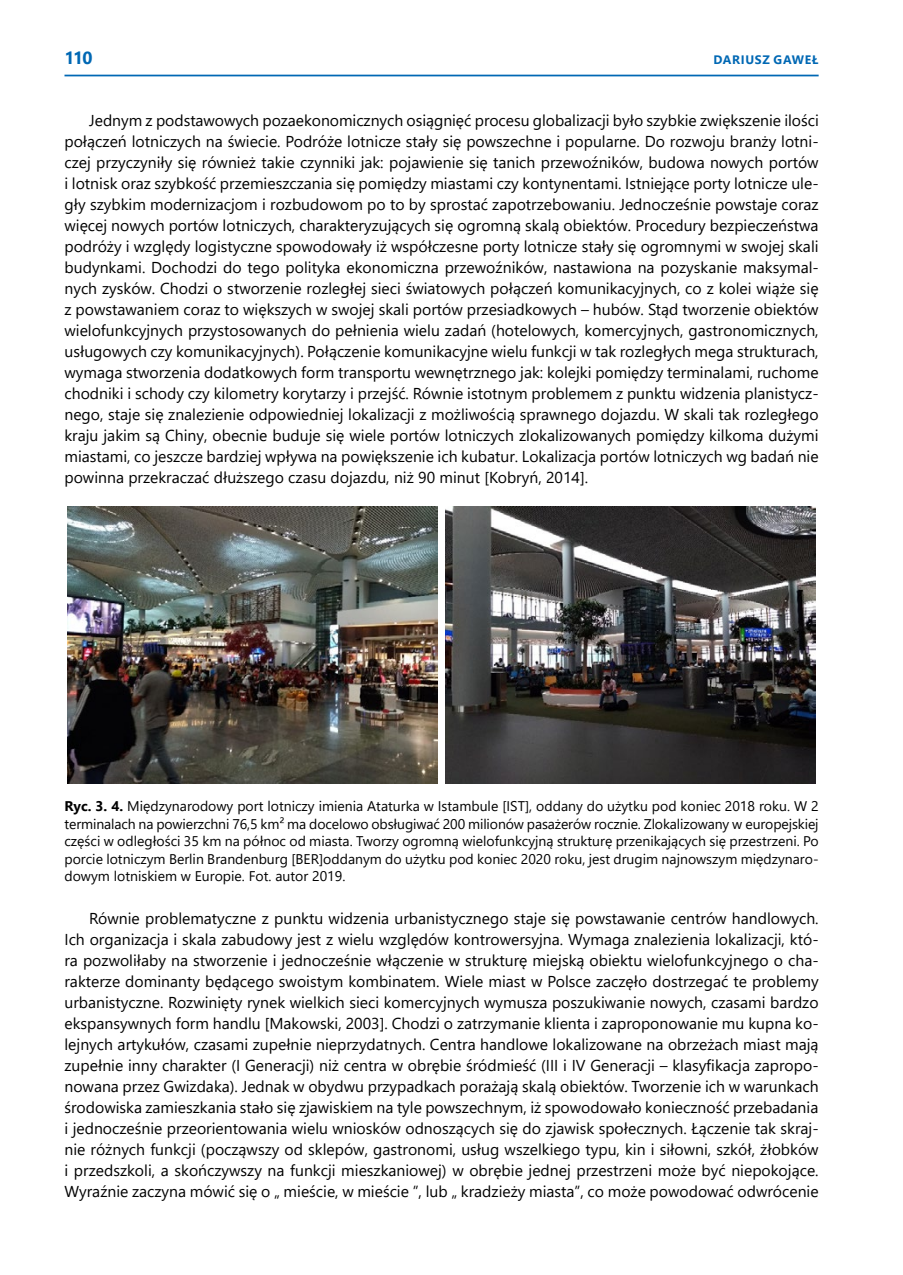
<style>
.page{position:relative;width:903px;height:1275px;background:#fff}
.page>*{position:absolute;margin:0;border:0;box-sizing:border-box;transform-origin:0 0}
.t1{font:700 17.5px "Segoe UI";color:#0068b4}
.t2{font:15.75px/21px "Segoe UI";color:#000;text-align:justify}
.t3{font:14px/17.5px "Segoe UI";color:#000;text-align:justify}
.t4{font:700 12.25px "Segoe UI";letter-spacing:.06em;color:#0068b4}
.s1{font-weight:700}
</style>
<div class="page">
<hr style="left:64px;top:75px;width:755px;height:1px;background:#0068b4">
<img style="left:67px;top:506px;width:370px;height:278px">
<img style="left:445px;top:506px;width:371px;height:278px">
<p class="t1" style="left:64px;top:42px;width:30px">110</p>
<p class="t4" style="left:713px;top:49px;width:106px">DARIUSZ GAWEŁ</p>
<p class="t2" style="left:64px;top:109px;width:756px;text-indent:25px">Jednym z podstawowych pozaekonomicznych osiągnięć procesu globalizacji było szybkie zwiększenie ilości połączeń lotniczych na świecie. Podróże lotnicze stały się powszechne i popularne. Do rozwoju branży lotni&shy;czej przyczyniły się również takie czynniki jak: pojawienie się tanich przewoźników, budowa nowych portów i lotnisk oraz szybkość przemieszczania się pomiędzy miastami czy kontynentami. Istniejące porty lotnicze ule&shy;gły szybkim modernizacjom i rozbudowom po to by sprostać zapotrzebowaniu. Jednocześnie powstaje coraz więcej nowych portów lotniczych, charakteryzujących się ogromną skalą obiektów. Procedury bezpieczeństwa podróży i względy logistyczne spowodowały iż współczesne porty lotnicze stały się ogromnymi w swojej skali budynkami. Dochodzi do tego polityka ekonomiczna przewoźników, nastawiona na pozyskanie maksymal&shy;nych zysków. Chodzi o stworzenie rozległej sieci światowych połączeń komunikacyjnych, co z kolei wiąże się z powstawaniem coraz to większych w swojej skali portów przesiadkowych – hubów. Stąd tworzenie obiektów wielofunkcyjnych przystosowanych do pełnienia wielu zadań (hotelowych, komercyjnych, gastronomicznych, usługowych czy komunikacyjnych). Połączenie komunikacyjne wielu funkcji w tak rozległych mega strukturach, wymaga stworzenia dodatkowych form transportu wewnętrznego jak: kolejki pomiędzy terminalami, ruchome chodniki i schody czy kilometry korytarzy i przejść. Równie istotnym problemem z punktu widzenia planistycz&shy;nego, staje się znalezienie odpowiedniej lokalizacji z możliwością sprawnego dojazdu. W skali tak rozległego kraju jakim są Chiny, obecnie buduje się wiele portów lotniczych zlokalizowanych pomiędzy kilkoma dużymi miastami, co jeszcze bardziej wpływa na powiększenie ich kubatur. Lokalizacja portów lotniczych wg badań nie powinna przekraczać dłuższego czasu dojazdu, niż 90 minut [Kobryń, 2014].</p>
<p class="t3" style="left:64px;top:796px;width:756px"><span class="s1">RYC. 3. 4.</span> Międzynarodowy port lotniczy imienia Ataturka w Istambule [IST], oddany do użytku pod koniec 2018 roku. W 2 terminalach na powierzchni 76,5 km² ma docelowo obsługiwać 200 milionów pasażerów rocznie. Zlokalizowany w europejskiej części w odległości 35 km na północ od miasta. Tworzy ogromną wielofunkcyjną strukturę przenikających się przestrzeni. Po porcie lotniczym Berlin Brandenburg [BER]oddanym do użytku pod koniec 2020 roku, jest drugim najnowszym międzynaro&shy;dowym lotniskiem w Europie. Fot. autor 2019.</p>
<p class="t2" style="left:64px;top:907px;width:756px;text-indent:25px">Równie problematyczne z punktu widzenia urbanistycznego staje się powstawanie centrów handlowych.<br>Ich organizacja i skala zabudowy jest z wielu względów kontrowersyjna. Wymaga znalezienia lokalizacji, któ&shy;ra pozwoliłaby na stworzenie i jednocześnie włączenie w strukturę miejską obiektu wielofunkcyjnego o cha&shy;rakterze dominanty będącego swoistym kombinatem. Wiele miast w Polsce zaczęło dostrzegać te problemy urbanistyczne. Rozwinięty rynek wielkich sieci komercyjnych wymusza poszukiwanie nowych, czasami bardzo ekspansywnych form handlu [Makowski, 2003]. Chodzi o zatrzymanie klienta i zaproponowanie mu kupna ko&shy;lejnych artykułów, czasami zupełnie nieprzydatnych. Centra handlowe lokalizowane na obrzeżach miast mają zupełnie inny charakter (I Generacji) niż centra w obrębie śródmieść (III i IV Generacji – klasyfikacja zapropo&shy;nowana przez Gwizdaka). Jednak w obydwu przypadkach porażają skalą obiektów. Tworzenie ich w warunkach środowiska zamieszkania stało się zjawiskiem na tyle powszechnym, iż spowodowało konieczność przebadania i jednocześnie przeorientowania wielu wniosków odnoszących się do zjawisk społecznych. Łączenie tak skraj&shy;nie różnych funkcji (począwszy od sklepów, gastronomi, usług wszelkiego typu, kin i siłowni, szkół, żłobków i przedszkoli, a skończywszy na funkcji mieszkaniowej) w obrębie jednej przestrzeni może być niepokojące.<br>Wyraźnie zaczyna mówić się o „ mieście, w mieście ”, lub „ kradzieży miasta”, co może powodować odwrócenie</p>
</div>
